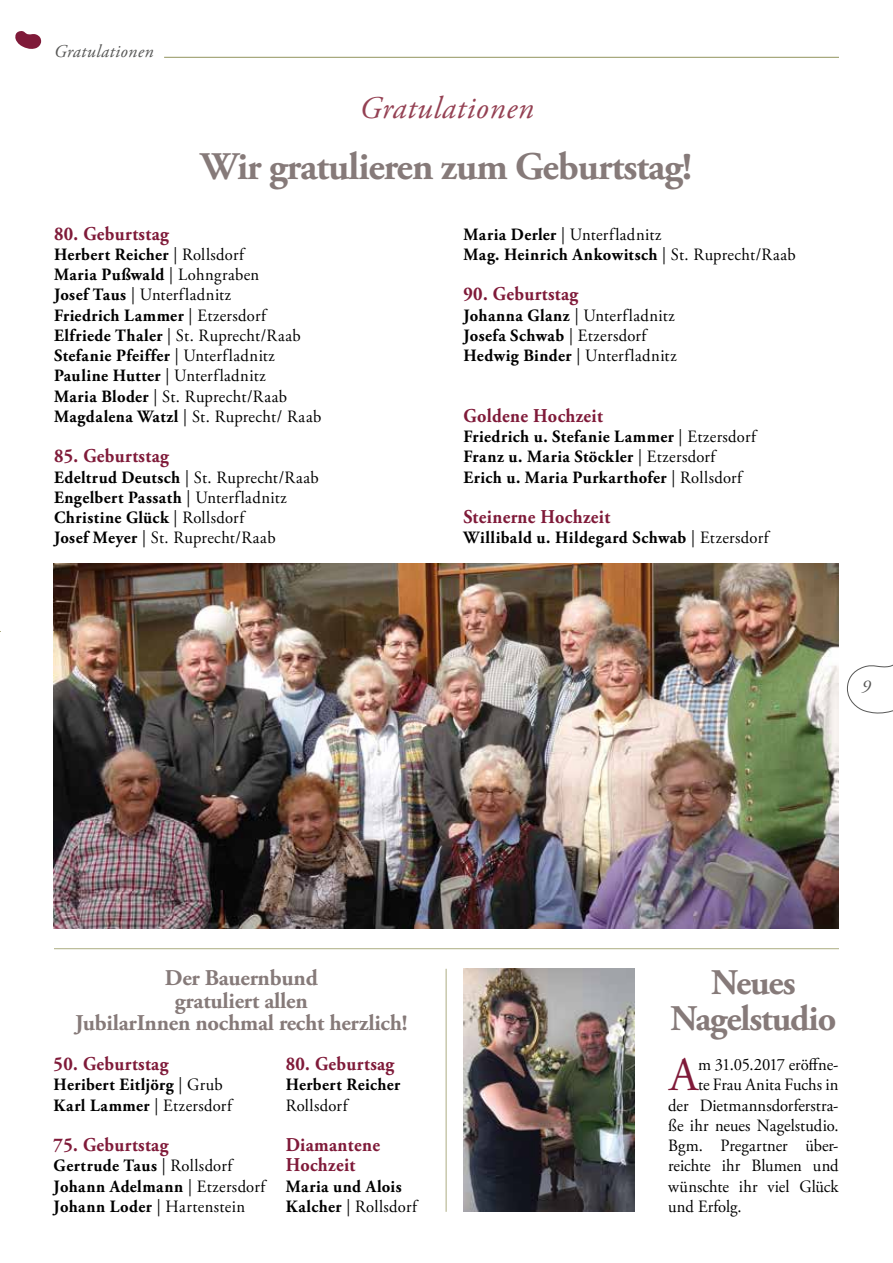
<style>
.page{position:relative;width:893px;height:1263px;background:#fff}
.page>*{position:absolute;margin:0;border:0;box-sizing:border-box;transform-origin:0 0}
.t1{font:47.85px "Adobe Garamond Pro";color:#7f1a39;scale:.96 1}
.t2{font:700 39px "Adobe Garamond Pro";letter-spacing:-.025em;color:#867a79}
.t3{font:700 36px/36px "Adobe Garamond Pro";letter-spacing:-.03em;color:#867a79;text-align:center}
.t4{font:italic 31.5px "Adobe Garamond Pro";letter-spacing:.025em;color:#944153}
.t5{font:700 22.5px/22.5px "Adobe Garamond Pro";letter-spacing:-.01em;color:#867a79;text-align:center}
.t6{font:700 19.5px/20.2px "Adobe Garamond Pro";letter-spacing:.02em;color:#7f1a39;scale:.93 1}
.t7{font:italic 18px "Adobe Garamond Pro";letter-spacing:.025em;color:#575756}
.t8{font:17.25px/20.2px "Adobe Garamond Pro";letter-spacing:.01em;color:#000;scale:.96 1}
.t9{font:700 17.25px/20.2px "Adobe Garamond Pro";letter-spacing:.025em;color:#000;scale:.96 1}
.t10{font:17.25px "Adobe Garamond Pro";letter-spacing:-.015em;color:#000;scale:.96 1}
.s1{font-weight:700}
.s2{font-weight:400}
</style>
<div class="page">
<svg style="left:847px;top:664px;width:46px;height:50px"></svg>
<svg style="left:15px;top:31px;width:26px;height:18px"></svg>
<hr style="left:164px;top:57px;width:675px;height:1px;background:#92955e">
<img style="left:54px;top:564px;width:785px;height:364px">
<img style="left:463px;top:969px;width:171px;height:243px">
<hr style="left:446px;top:969px;width:1px;height:243px;background:#acad82">
<hr style="left:54px;top:948px;width:785px;height:1px;background:#acad82">
<p class="t7" style="left:54px;top:41px;width:101px">Gratulationen</p>
<h3 class="t4" style="left:359px;top:89px;width:176px">Gratulationen</h3>
<h2 class="t2" style="left:201px;top:144px;width:493px">Wir gratulieren zum Geburtstag!</h2>
<p class="t6" style="left:54px;top:224px;width:125px">80. Geburtstag</p>
<p class="t8" style="left:54px;top:245px;width:280px"><span class="s1">Herbert Reicher</span> | Rollsdorf<br><span class="s1">Maria Pußwald</span> | Lohngraben<br><span class="s1">Josef Taus</span> | Unterfladnitz<br><span class="s1">Friedrich Lammer</span> | Etzersdorf<br><span class="s1">Elfriede Thaler</span> | St. Ruprecht/Raab<br><span class="s1">Stefanie Pfeiffer</span> | Unterfladnitz<br><span class="s1">Pauline Hutter</span> | Unterfladnitz<br><span class="s1">Maria Bloder</span> | St. Ruprecht/Raab<br><span class="s1">Magdalena Watzl</span> | St. Ruprecht/ Raab</p>
<p class="t6" style="left:54px;top:446px;width:125px">85. Geburtstag</p>
<p class="t8" style="left:54px;top:468px;width:277px"><span class="s1">Edeltrud Deutsch</span> | St. Ruprecht/Raab <span class="s1">Engelbert Passath</span> | Unterfladnitz <span class="s1">Christine Glück</span> | Rollsdorf<br><span class="s1">Josef Meyer</span> | St. Ruprecht/Raab</p>
<p class="t9" style="left:463px;top:224px;width:348px">Maria Derler <span class="s2">| Unterfladnitz<br></span>Mag. Heinrich Ankowitsch <span class="s2">| St. Ruprecht/Raab</span></p>
<p class="t6" style="left:463px;top:284px;width:125px">90. Geburtstag</p>
<p class="t8" style="left:463px;top:306px;width:223px"><span class="s1">Johanna Glanz</span> | Unterfladnitz<br><span class="s1">Josefa Schwab</span> | Etzersdorf<br><span class="s1">Hedwig Binder</span> | Unterfladnitz</p>
<p class="t6" style="left:463px;top:406px;width:152px">Goldene Hochzeit</p>
<p class="t9" style="left:463px;top:427px;width:306px">Friedrich u. Stefanie Lammer <span class="s2">| Etzersdorf<br></span>Franz u. Maria Stöckler <span class="s2">| Etzersdorf<br></span>Erich u. Maria Purkarthofer <span class="s2">| Rollsdorf</span></p>
<p class="t6" style="left:463px;top:507px;width:159px">Steinerne Hochzeit</p>
<p class="t9" style="left:463px;top:528px;width:319px">Willibald u. Hildegard Schwab <span class="s2">| Etzersdorf</span></p>
<p class="t7" style="left:861px;top:676px;width:10px">9</p>
<h3 class="t5" style="left:75px;top:967px;width:334px">Der Bauernbund<br>gratuliert allen<br>JubilarInnen nochmal recht herzlich!</h3>
<p class="t6" style="left:286px;top:1054px;width:118px">80. Geburtsag</p>
<p class="t9" style="left:286px;top:1075px;width:121px">Herbert Reicher</p>
<p class="t8" style="left:286px;top:1095px;width:66px">Rollsdorf</p>
<p class="t6" style="left:286px;top:1135px;width:103px">Diamantene<br>Hochzeit</p>
<p class="t9" style="left:286px;top:1176px;width:138px">Maria und Alois<br>Kalcher <span class="s2">| Rollsdorf</span></p>
<p class="t6" style="left:54px;top:1054px;width:125px">50. Geburtstag</p>
<p class="t9" style="left:54px;top:1075px;width:187px">Heribert Eitljörg <span class="s2">| Grub<br></span>Karl Lammer <span class="s2">| Etzersdorf</span></p>
<p class="t6" style="left:54px;top:1135px;width:125px">75. Geburtstag</p>
<p class="t9" style="left:54px;top:1156px;width:222px">Gertrude Taus <span class="s2">| Rollsdorf<br></span>Johann Adelmann <span class="s2">| Etzersdorf<br></span>Johann Loder <span class="s2">| Hartenstein</span></p>
<h3 class="t3" style="left:671px;top:965px;width:167px">Neues<br>Nagelstudio</h3>
<h1 class="t1" style="left:669px;top:1046px;width:31px">A</h1>
<p class="t10" style="left:698px;top:1054px;width:148px">m 31.05.2017 eröffne-</p>
<p class="t8" style="left:698px;top:1075px;width:148px">te Frau Anita Fuchs in</p>
<p class="t8" style="left:668px;top:1095px;width:179px">der Dietmannsdorferstra-</p>
<p class="t8" style="left:668px;top:1116px;width:179px">ße ihr neues Nagelstudio.</p>
<p class="t8" style="left:668px;top:1136px;width:179px">Bgm. Pregartner über-</p>
<p class="t8" style="left:668px;top:1156px;width:179px">reichte ihr Blumen und</p>
<p class="t8" style="left:668px;top:1176px;width:179px">wünschte ihr viel Glück</p>
<p class="t8" style="left:668px;top:1197px;width:78px">und Erfolg.</p>
</div>
